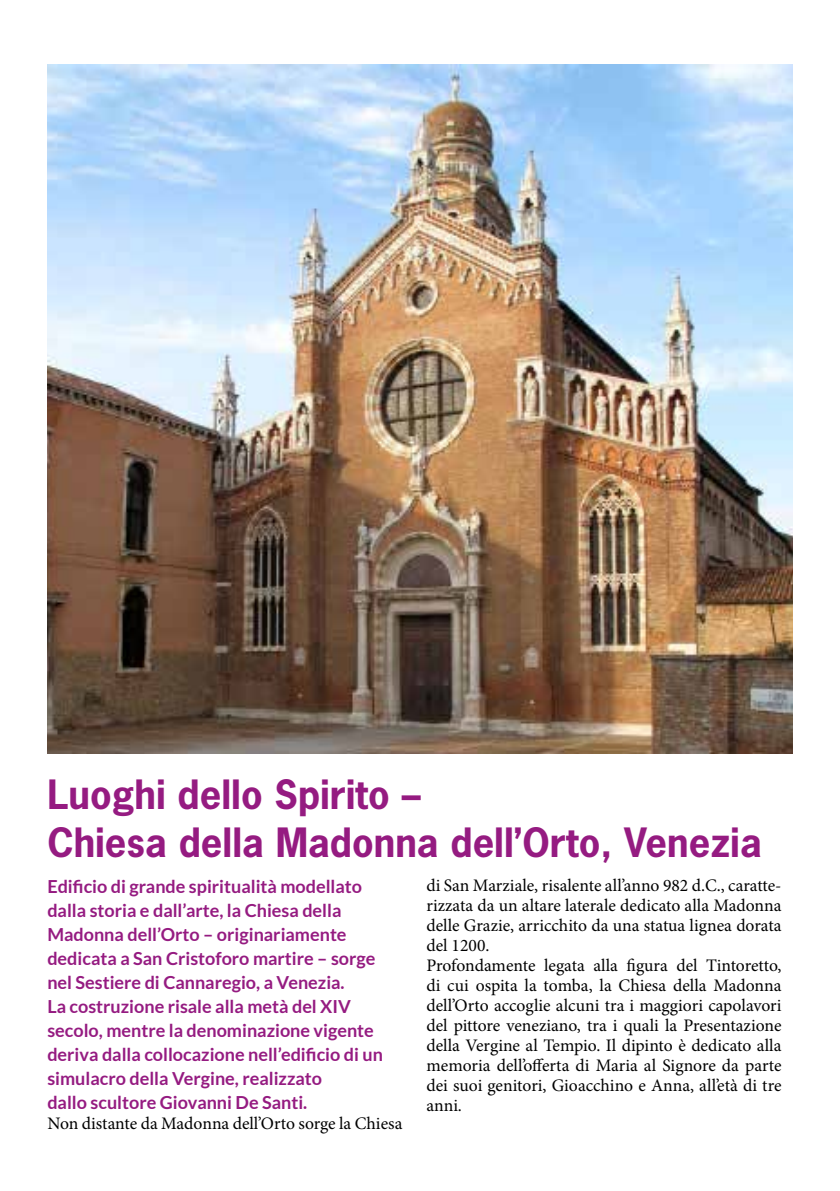
<style>
.page{position:relative;width:840px;height:1191px;background:#fff}
.page>*{position:absolute;margin:0;border:0;box-sizing:border-box;transform-origin:0 0}
.t1{font:700 38px/48px "News Gothic";color:#951b81}
.t2{font:700 18px/24px "Lato";color:#951b81}
.t3{font:17.6px/20px "Minion Pro";color:#000}
</style>
<div class="page">
<img style="left:47px;top:64px;width:745px;height:689px">
<h1 class="t1" style="left:47px;top:770px;width:715px">Luoghi dello Spirito –<br>Chiesa della Madonna dell’Orto, Venezia</h1>
<p class="t2" style="left:47px;top:874px;width:337px">Edificio di grande spiritualità modellato dalla storia e dall’arte, la Chiesa della Madonna dell’Orto – originariamente dedicata a San Cristoforo martire – sorge nel Sestiere di Cannaregio, a Venezia.<br>La costruzione risale alla metà del XIV secolo, mentre la denominazione vigente deriva dalla collocazione nell’edificio di un simulacro della Vergine, realizzato<br>dallo scultore Giovanni De Santi.</p>
<p class="t3" style="left:47px;top:1113px;width:356px">Non distante da Madonna dell’Orto sorge la Chiesa</p>
<p class="t3" style="left:426px;top:876px;width:356px">di San Marziale, risalente all’anno 982 d.C., caratte&shy;rizzata da un altare laterale dedicato alla Madonna delle Grazie, arricchito da una statua lignea dorata del 1200.<br>Profondamente legata alla figura del Tintoretto, di cui ospita la tomba, la Chiesa della Madonna dell’Orto accoglie alcuni tra i maggiori capolavori del pittore veneziano, tra i quali la Presentazione della Vergine al Tempio. Il dipinto è dedicato alla memoria dell’offerta di Maria al Signore da parte dei suoi genitori, Gioacchino e Anna, all’età di tre anni.</p>
</div>
